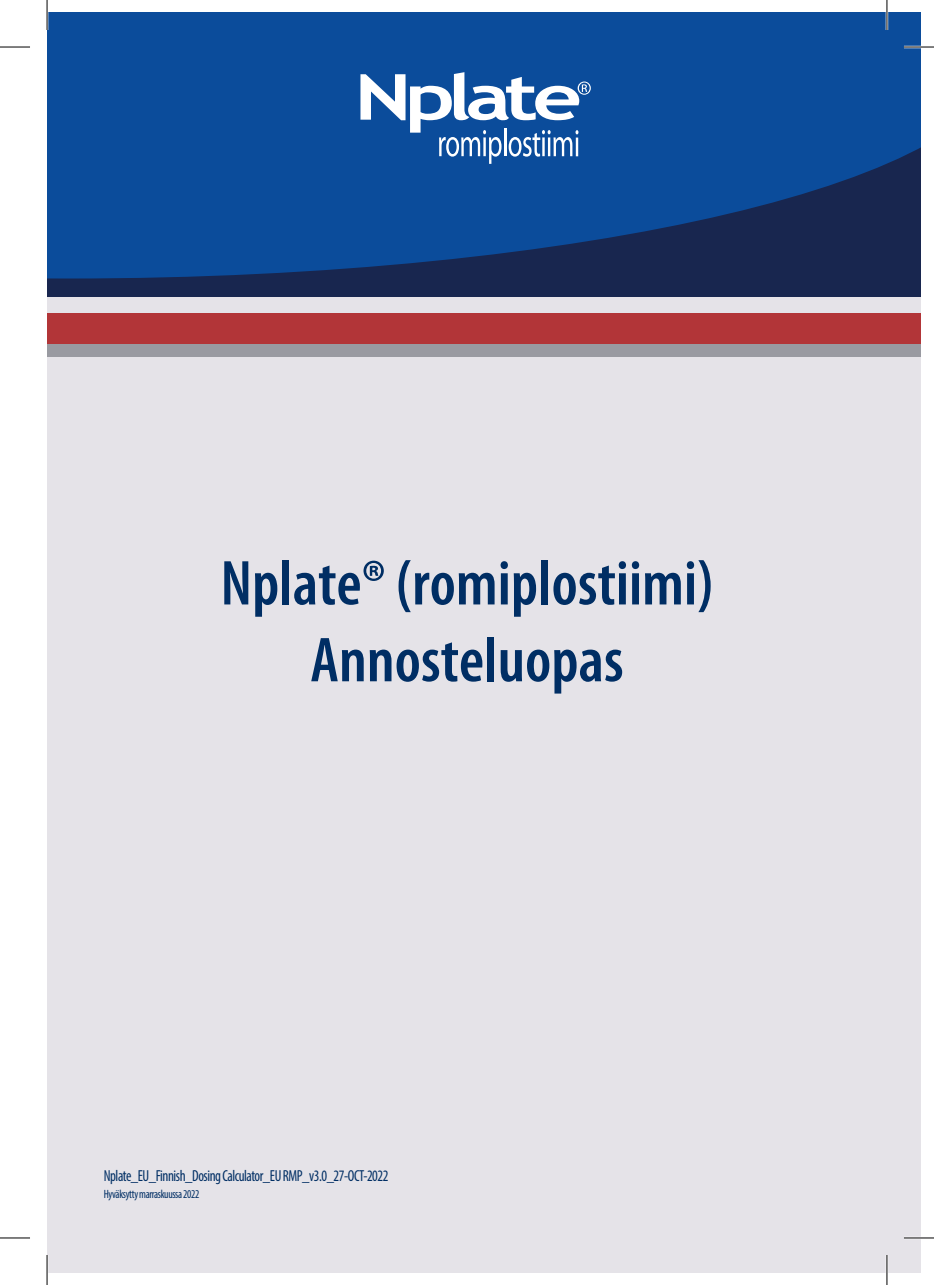
<style>
.page{position:relative;width:934px;height:1285px;background:#fff}
.page>*{position:absolute;margin:0;border:0;box-sizing:border-box;transform-origin:0 0}
.t1{font:600 condensed 64px/76.8px "Myriad Pro";color:#002e64;text-align:center}
.t2{font:condensed 16px "Myriad Pro";letter-spacing:-.03em;color:#002e64;scale:.92 1}
.t3{font:condensed 12px "Myriad Pro";letter-spacing:-.03em;color:#002e64;scale:.92 1}
</style>
<div class="page">
<div style="left:47px;top:13px;width:873px;height:1259px;background:#e5e3e8"></div>
<div style="left:47px;top:13px;width:873px;height:283px;background:#18264f"></div>
<svg style="left:47px;top:13px;width:873px;height:265px;background:#0c468f"></svg>
<div style="left:47px;top:313px;width:873px;height:31px;background:#b23538"></div>
<div style="left:47px;top:344px;width:873px;height:13px;background:#999aa1"></div>
<svg style="left:360px;top:72px;width:230px;height:92px;background:#5884ba"></svg>
<hr style="left:903px;top:46px;width:30px;height:2px;background:#fff">
<hr style="left:903px;top:1236px;width:30px;height:3px;background:#fff">
<hr style="left:885px;top:0;width:2px;height:30px;background:#fff">
<hr style="left:885px;top:1255px;width:2px;height:30px;background:#fff">
<hr style="left:0;top:47px;width:30px;height:1px;background:#000">
<hr style="left:903px;top:47px;width:30px;height:1px;background:#000">
<hr style="left:0;top:1237px;width:30px;height:1px;background:#000">
<hr style="left:903px;top:1237px;width:30px;height:1px;background:#000">
<hr style="left:47px;top:0;width:1px;height:30px;background:#000">
<hr style="left:47px;top:1255px;width:1px;height:30px;background:#000">
<hr style="left:886px;top:0;width:1px;height:30px;background:#000">
<hr style="left:886px;top:1255px;width:1px;height:30px;background:#000">
<h1 class="t1" style="left:220px;top:544px;width:494px">Nplate® (romiplostiimi)<br>Annosteluopas</h1>
<p class="t2" style="left:104px;top:1166px;width:311px">Nplate_EU_Finnish_Dosing Calculator_EU RMP_v3.0_27-OCT-2022</p>
<p class="t3" style="left:104px;top:1187px;width:105px">Hyväksytty marraskuussa 2022</p>
</div>
